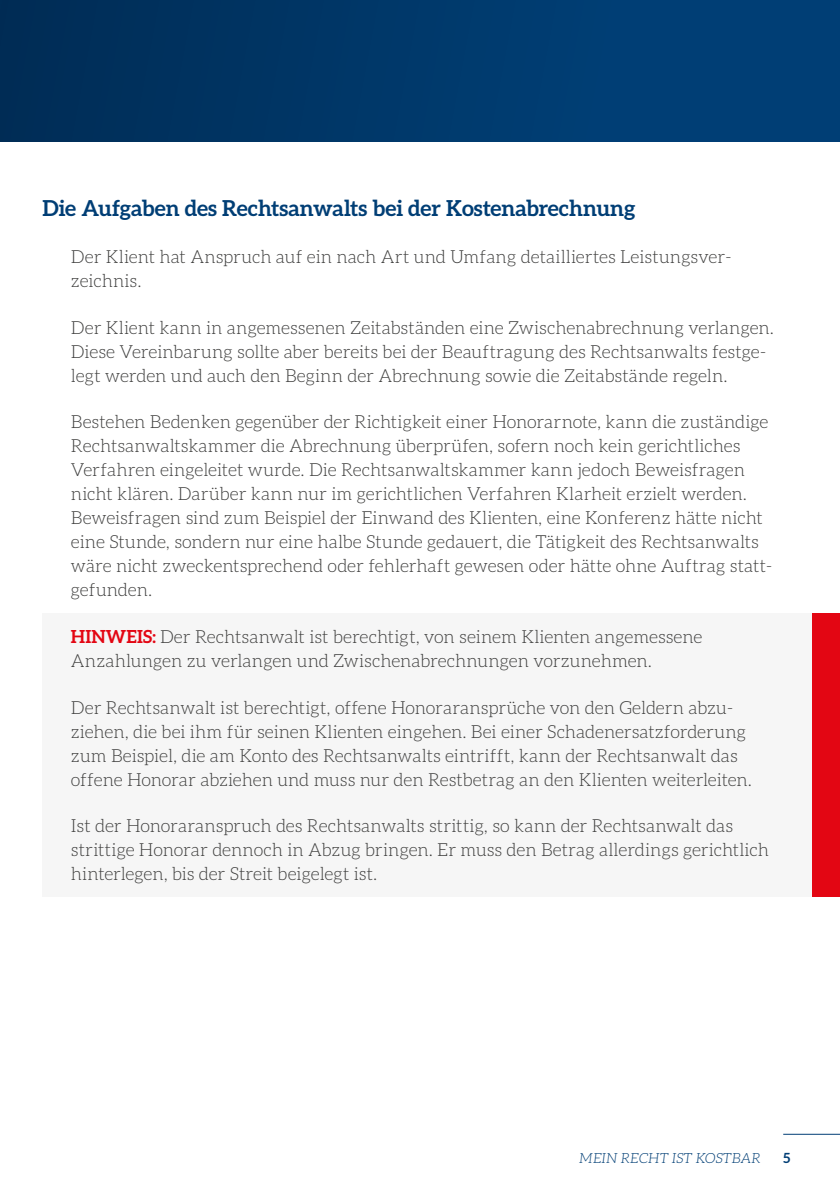
<style>
.page{position:relative;width:840px;height:1191px;background:#fff}
.page>*{position:absolute;margin:0;border:0;box-sizing:border-box;transform-origin:0 0}
.t1{font:700 22px "Aleo";color:#003e75}
.t2{font:300 18px/24px "Aleo";letter-spacing:-.005em;color:#3c3c3b}
.t3{font:italic 300 14px "Aleo";letter-spacing:-.005em;color:#003e75}
.t4{font:700 14px "Aleo";color:#003e75}
.s1{font-weight:700;color:#e30613}
</style>
<div class="page">
<hr style="left:782px;top:1134px;width:57px;height:1px;background:#003e75">
<div style="left:811px;top:613px;width:28px;height:284px;background:#e30613"></div>
<div style="left:43px;top:613px;width:768px;height:284px;background:#f6f6f6"></div>
<div style="left:0;top:0;width:839px;height:142px;background:linear-gradient(to right,#002e57,#00427b)"></div>
<p class="t1" style="left:43px;top:195px;width:594px">Die Aufgaben des Rechtsanwalts bei der Kostenabrechnung</p>
<p class="t2" style="left:71px;top:244px;width:659px">Der Klient hat Anspruch auf ein nach Art und Umfang detailliertes Leistungsver&shy;zeichnis.</p>
<p class="t2" style="left:71px;top:315px;width:701px">Der Klient kann in angemessenen Zeitabständen eine Zwischenabrechnung verlangen.<br>Diese Vereinbarung sollte aber bereits bei der Beauftragung des Rechtsanwalts festge&shy;legt werden und auch den Beginn der Abrechnung sowie die Zeitabstände regeln.</p>
<p class="t2" style="left:71px;top:410px;width:702px">Bestehen Bedenken gegenüber der Richtigkeit einer Honorarnote, kann die zuständige Rechtsanwaltskammer die Abrechnung überprüfen, sofern noch kein gerichtliches Verfahren eingeleitet wurde. Die Rechtsanwaltskammer kann jedoch Beweisfragen nicht klären. Darüber kann nur im gerichtlichen Verfahren Klarheit erzielt werden.<br>Beweisfragen sind zum Beispiel der Einwand des Klienten, eine Konferenz hätte nicht eine Stunde, sondern nur eine halbe Stunde gedauert, die Tätigkeit des Rechtsanwalts wäre nicht zweckentsprechend oder fehlerhaft gewesen oder hätte ohne Auftrag statt&shy;gefunden.</p>
<p class="t2" style="left:71px;top:624px;width:632px"><span class="s1">HINWEIS:</span> Der Rechtsanwalt ist berechtigt, von seinem Klienten angemessene<br>Anzahlungen zu verlangen und Zwischenabrechnungen vorzunehmen.</p>
<p class="t2" style="left:71px;top:695px;width:679px">Der Rechtsanwalt ist berechtigt, offene Honoraransprüche von den Geldern abzu&shy;ziehen, die bei ihm für seinen Klienten eingehen. Bei einer Schadenersatzforderung zum Beispiel, die am Konto des Rechtsanwalts eintrifft, kann der Rechtsanwalt das offene Honorar abziehen und muss nur den Restbetrag an den Klienten weiterleiten.</p>
<p class="t2" style="left:71px;top:814px;width:699px">Ist der Honoraranspruch des Rechtsanwalts strittig, so kann der Rechtsanwalt das strittige Honorar dennoch in Abzug bringen. Er muss den Betrag allerdings gerichtlich hinterlegen, bis der Streit beigelegt ist.</p>
<p class="t3" style="left:579px;top:1150px;width:183px">MEIN RECHT IST KOSTBAR</p>
<p class="t4" style="left:782px;top:1149px;width:9px">5</p>
</div>
